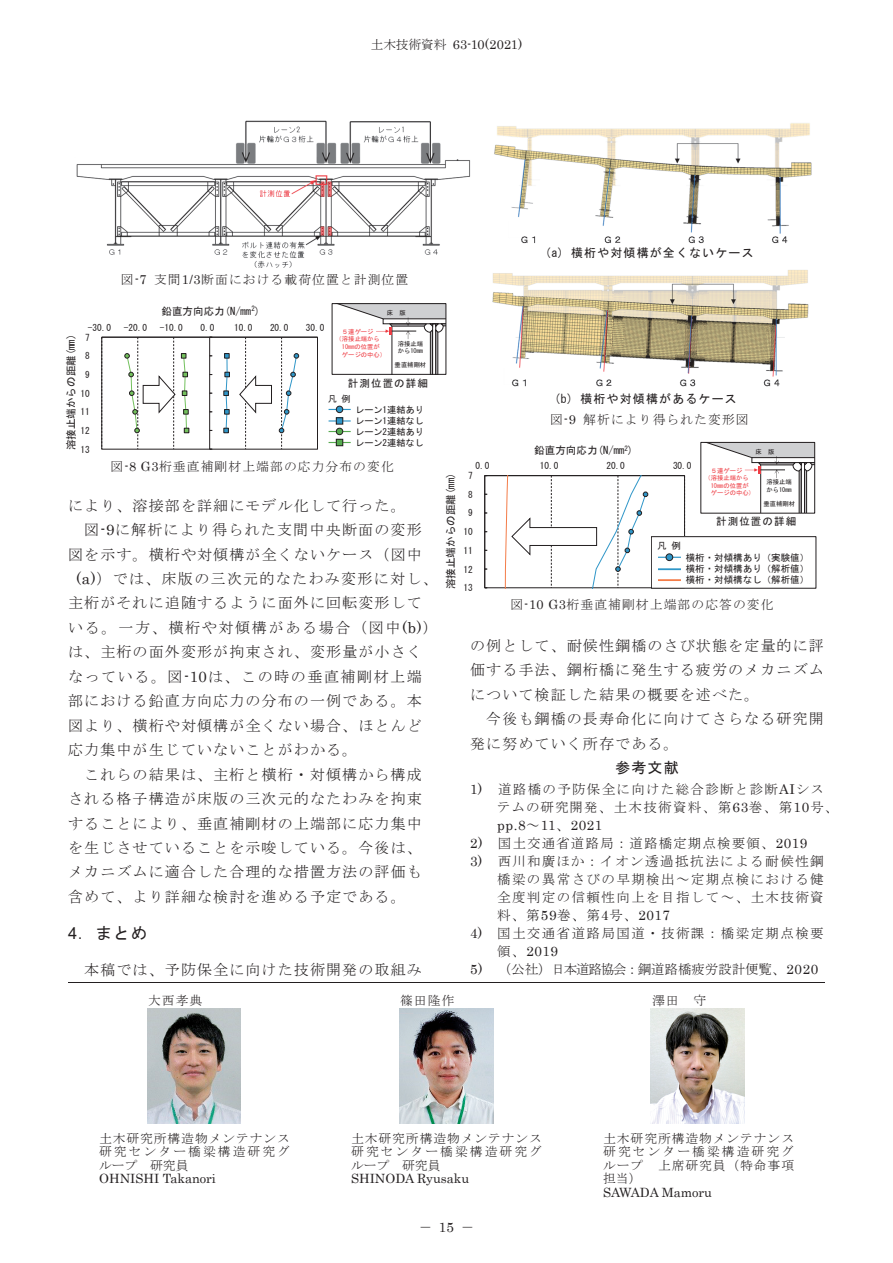
<style>
.page{position:relative;width:893px;height:1263px;background:#fff}
.page>*{position:absolute;margin:0;border:0;box-sizing:border-box;transform-origin:0 0}
.t1{font:16.5px "MS Gothic";color:#231f20}
.t2{font:15px/24.5px "MS Mincho";letter-spacing:.07em;color:#231f20;text-align:justify}
.t3{font:15px "MS Mincho";letter-spacing:.115em;color:#231f20}
.t4{font:15px "MS Mincho";letter-spacing:.1em;color:#231f20}
.t5{font:15px "MS Gothic";color:#231f20}
.t6{font:13.5px/18px "MS Mincho";letter-spacing:.1em;color:#231f20}
.t7{font:13.5px "MS Mincho";letter-spacing:-.005em;color:#231f20}
.t8{font:13.5px "MS Mincho";letter-spacing:.08em;color:#231f20}
.t9{font:13.5px "Century";letter-spacing:.04em;color:#231f20}
.t10{font:12.75px/13.5px "MS Mincho";letter-spacing:.085em;color:#231f20;text-align:justify}
.t11{font:12.75px "Century";color:#231f20}
.t12{font:12px "MS Gothic";letter-spacing:.1em;color:#231f20}
.t13{font:10.65px "MS Gothic";letter-spacing:.005em;color:#231f20}
.t14{font:10.5px "MS Gothic";letter-spacing:.005em;color:#231f20}
.t15{font:10.5px "MS Gothic";letter-spacing:.105em;color:#231f20}
.t16{font:9.45px/11.4px "MS Gothic";letter-spacing:.005em;color:#231f20;text-align:justify}
.t17{font:9.3px/18.6px "MS Gothic";color:#231f20;text-align:center}
.t18{font:9.15px/10.9px "MS Gothic";color:#231f20;text-align:justify}
.t19{font:6.3px "MS Gothic";letter-spacing:-.005em;color:#ee3d44}
.t20{font:6.3px/7.5px "MS Gothic";letter-spacing:-.005em;color:#231f20}
.s1{font-family:"MS Mincho"}
.s2{font-family:"Century"}
.s3{font-family:"Arial"}
</style>
<div class="page">
<hr style="left:69px;top:982px;width:504px;height:1px;background:#231f20">
<hr style="left:573px;top:982px;width:252px;height:1px;background:#231f20">
<img style="left:76px;top:121px;width:395px;height:147px">
<div style="left:101px;top:337px;width:217px;height:112px;border:1px solid #231f20"></div>
<hr style="left:209px;top:337px;width:1px;height:112px;background:#231f20">
<hr style="left:102px;top:337px;width:215px;height:1px;background:#231f20">
<svg style="left:279px;top:337px;width:20px;height:112px"></svg>
<svg style="left:224px;top:353px;width:6px;height:80px"></svg>
<svg style="left:125px;top:337px;width:64px;height:112px"></svg>
<svg style="left:238px;top:337px;width:34px;height:112px"></svg>
<svg style="left:340px;top:305px;width:104px;height:68px"></svg>
<div style="left:332px;top:303px;width:114px;height:72px;border:1px solid #231f20"></div>
<svg style="left:329px;top:409px;width:22px;height:1px"></svg>
<hr style="left:329px;top:420px;width:22px;height:2px;background:#2f96c8">
<svg style="left:329px;top:431px;width:22px;height:1px"></svg>
<svg style="left:329px;top:442px;width:22px;height:1px"></svg>
<div style="left:336px;top:406px;width:7px;height:7px;background:#2f96c8;border-radius:50%"></div>
<div style="left:336px;top:406px;width:7px;height:7px;border:1px solid #231f20;border-radius:50%"></div>
<div style="left:336px;top:428px;width:7px;height:7px;background:#57ab50;border-radius:50%"></div>
<div style="left:336px;top:428px;width:7px;height:7px;border:1px solid #231f20;border-radius:50%"></div>
<div style="left:336px;top:418px;width:7px;height:6px;background:#2f96c8"></div>
<div style="left:336px;top:417px;width:7px;height:7px;border:1px solid #231f20"></div>
<div style="left:336px;top:439px;width:7px;height:7px;background:#57ab50"></div>
<div style="left:336px;top:439px;width:7px;height:7px;border:1px solid #231f20"></div>
<img style="left:492px;top:270px;width:317px;height:117px">
<img style="left:494px;top:123px;width:318px;height:121px">
<img style="left:700px;top:509px;width:116px;height:5px">
<svg style="left:702px;top:444px;width:111px;height:67px"></svg>
<div style="left:700px;top:442px;width:115px;height:71px;border:1px solid #231f20"></div>
<hr style="left:484px;top:476px;width:1px;height:112px;background:#231f20">
<div style="left:651px;top:536px;width:165px;height:52px;border:1px solid #231f20"></div>
<svg style="left:485px;top:475px;width:200px;height:113px"></svg>
<hr style="left:658px;top:568px;width:23px;height:2px;background:#2f96c8">
<hr style="left:658px;top:579px;width:23px;height:2px;background:#f47c48">
<div style="left:666px;top:554px;width:7px;height:7px;background:#2f96c8;border-radius:50%"></div>
<div style="left:666px;top:553px;width:7px;height:8px;border:1px solid #231f20;border-radius:50%"></div>
<img style="left:147px;top:1009px;width:93px;height:114px">
<img style="left:400px;top:1009px;width:93px;height:114px">
<img style="left:651px;top:1009px;width:93px;height:114px">
<p class="t11" style="left:371px;top:34px;width:153px"><span class="s1">土木技術資料</span> 63-10(2021)</p>
<p class="t10" style="left:369px;top:38px;width:40px">土木技</p>
<p class="t11" style="left:449px;top:35px;width:29px">63<span class="s1">-</span>1</p>
<p class="t10" style="left:121px;top:273px;width:289px">図<span class="s2">-7</span> 支間<span class="s2">1/3</span>断面における載荷位置と計測位置</p>
<p class="t14" style="left:161px;top:306px;width:100px">鉛直方向応力(N/mm<sup>2</sup>)</p>
<p class="t20" style="left:387px;top:309px;width:21px">床 版</p>
<p class="t12" style="left:545px;top:247px;width:210px">(a) 横桁や対傾構が全くないケース</p>
<p class="t17" style="left:88px;top:318px;width:25px">-30.0</p>
<p class="t17" style="left:124px;top:318px;width:25px">-20.0</p>
<p class="t17" style="left:160px;top:318px;width:25px">-10.0</p>
<p class="t17" style="left:200px;top:318px;width:15px">0.0</p>
<p class="t17" style="left:234px;top:318px;width:20px">10.0</p>
<p class="t17" style="left:270px;top:318px;width:20px">20.0</p>
<p class="t17" style="left:306px;top:318px;width:20px">30.0</p>
<p class="t19" style="left:342px;top:328px;width:33px">５連ゲージ</p>
<p class="t19" style="left:336px;top:336px;width:46px">（溶接止端から</p>
<p class="t19" style="left:342px;top:344px;width:39px">10mmの位置が</p>
<p class="t19" style="left:342px;top:351px;width:46px">ゲージの中心）</p>
<p class="t17" style="left:81px;top:328px;width:11px">7<br>8<br>9<br>10<br>11<br>12<br>13</p>
<p class="t14" style="left:66px;top:450px;width:118px;rotate:-90deg">溶接止端からの距離(mm)</p>
<p class="t20" style="left:398px;top:339px;width:27px">溶接止端から10mm</p>
<p class="t20" style="left:395px;top:361px;width:33px">垂直補剛材</p>
<p class="t15" style="left:348px;top:378px;width:82px">計測位置の詳細</p>
<p class="t12" style="left:554px;top:393px;width:184px">(b) 横桁や対傾構があるケース</p>
<p class="t18" style="left:328px;top:393px;width:24px">凡例</p>
<p class="t18" style="left:355px;top:404px;width:70px">レーン1連結ありレーン1連結なしレーン2連結ありレーン2連結なし</p>
<p class="t10" style="left:550px;top:413px;width:200px">図<span class="s2">-9</span> 解析により得られた変形図</p>
<p class="t13" style="left:534px;top:444px;width:101px">鉛直方向応力(N/mm<sup>2</sup>)</p>
<p class="t20" style="left:756px;top:448px;width:20px">床 版</p>
<p class="t10" style="left:111px;top:459px;width:285px">図<span class="s2">-8 G3</span>桁垂直補剛材上端部の応力分布の変化</p>
<p class="t2" style="left:68px;top:493px;width:339px">により、溶接部を詳細にモデル化して行った。</p>
<p class="t2" style="left:84px;top:517px;width:339px">図<span class="s2">-9</span>に解析により得られた支間中央断面の変形</p>
<p class="t2" style="left:68px;top:542px;width:355px">図を示す。横桁や対傾構が全くないケース（図中</p>
<p class="t2" style="left:76px;top:566px;width:363px"><span class="s2">(a)</span>）では、床版の三次元的なたわみ変形に対し、</p>
<p class="t2" style="left:68px;top:591px;width:355px">主桁がそれに追随するように面外に回転変形して</p>
<p class="t3" style="left:68px;top:620px;width:371px">いる。一方、横桁や対傾構がある場合（図中<span class="s2">(b)</span>）</p>
<p class="t2" style="left:68px;top:640px;width:355px">は、主桁の面外変形が拘束され、変形量が小さく</p>
<p class="t4" style="left:68px;top:669px;width:355px">なっている。図<span class="s2">-10</span>は、この時の垂直補剛材上端</p>
<p class="t2" style="left:68px;top:689px;width:355px">部における鉛直方向応力の分布の一例である。本</p>
<p class="t2" style="left:68px;top:713px;width:355px">図より、横桁や対傾構が全くない場合、ほとんど</p>
<p class="t2" style="left:68px;top:737px;width:291px">応力集中が生じていないことがわかる。</p>
<p class="t2" style="left:84px;top:762px;width:339px">これらの結果は、主桁と横桁・対傾構から構成</p>
<p class="t2" style="left:68px;top:786px;width:355px">される格子構造が床版の三次元的なたわみを拘束</p>
<p class="t2" style="left:68px;top:811px;width:355px">することにより、垂直補剛材の上端部に応力集中</p>
<p class="t2" style="left:68px;top:835px;width:355px">を生じさせていることを示唆している。今後は、</p>
<p class="t2" style="left:68px;top:860px;width:355px">メカニズムに適合した合理的な措置方法の評価も</p>
<p class="t2" style="left:68px;top:884px;width:339px">含めて、より詳細な検討を進める予定である。</p>
<p class="t1" style="left:68px;top:925px;width:81px"><span class="s3">4</span>．まとめ</p>
<p class="t2" style="left:84px;top:957px;width:339px">本稿では、予防保全に向けた技術開発の取組み</p>
<p class="t13" style="left:445px;top:589px;width:118px;rotate:-90deg">溶接止端からの距離(mm)</p>
<p class="t17" style="left:475px;top:456px;width:16px">0.0</p>
<p class="t17" style="left:540px;top:456px;width:20px">10.0</p>
<p class="t17" style="left:606px;top:456px;width:20px">20.0</p>
<p class="t17" style="left:673px;top:456px;width:20px">30.0</p>
<p class="t19" style="left:711px;top:467px;width:33px">５連ゲージ</p>
<p class="t19" style="left:704px;top:475px;width:46px">（溶接止端から</p>
<p class="t19" style="left:711px;top:482px;width:39px">10mmの位置が</p>
<p class="t19" style="left:711px;top:490px;width:46px">ゲージの中心）</p>
<p class="t17" style="left:463px;top:466px;width:11px">7<br>8<br>9<br>10<br>11<br>12<br>13</p>
<p class="t20" style="left:766px;top:478px;width:27px">溶接止端から10mm</p>
<p class="t20" style="left:763px;top:500px;width:33px">垂直補剛材</p>
<p class="t15" style="left:716px;top:516px;width:82px">計測位置の詳細</p>
<p class="t16" style="left:657px;top:540px;width:25px">凡例</p>
<p class="t16" style="left:686px;top:551px;width:125px">横桁・対傾構あり（実験値）横桁・対傾構あり（解析値）横桁・対傾構なし（解析値）</p>
<p class="t10" style="left:510px;top:598px;width:265px">図<span class="s2">-10 G3</span>桁垂直補剛材上端部の応答の変化</p>
<p class="t2" style="left:470px;top:633px;width:355px">の例として、耐候性鋼橋のさび状態を定量的に評価する手法、鋼桁橋に発生する疲労のメカニズムについて検証した結果の概要を述べた。</p>
<p class="t2" style="left:470px;top:706px;width:355px;text-indent:16px">今後も鋼橋の長寿命化に向けてさらなる研究開発に努めていく所存である。</p>
<p class="t5" style="left:615px;top:760px;width:65px">参考文献</p>
<p class="t6" style="left:497px;top:780px;width:343px;text-indent:-27px"><span class="s2">1)</span> 道路橋の予防保全に向けた総合診断と診断<span class="s2">AI</span>システムの研究開発、土木技術資料、第<span class="s2">63</span>巻、第<span class="s2">10</span>号、</p>
<p class="t9" style="left:497px;top:814px;width:107px">pp.8<span class="s1">～</span>11<span class="s1">、</span>2021</p>
<p class="t8" style="left:470px;top:836px;width:339px"><span class="s2">2)</span> 国土交通省道路局：道路橋定期点検要領、<span class="s2">2019</span></p>
<p class="t6" style="left:497px;top:852px;width:328px;text-align:justify;text-indent:-27px"><span class="s2">3)</span> 西川和廣ほか：イオン透過抵抗法による耐候性鋼橋梁の異常さびの早期検出～定期点検における健全度判定の信頼性向上を目指して～、土木技術資料、第<span class="s2">59</span>巻、第<span class="s2">4</span>号、<span class="s2">2017</span></p>
<p class="t6" style="left:470px;top:924px;width:355px"><span class="s2">4)</span> 国土交通省道路局国道・技術課：橋梁定期点検要</p>
<p class="t9" style="left:497px;top:940px;width:62px"><span class="s1">領、</span>2019</p>
<p class="t7" style="left:470px;top:962px;width:350px"><span class="s2">5)</span> （公社）日本道路協会：鋼道路橋疲労設計便覧、<span class="s2">2020</span></p>
<p class="t10" style="left:148px;top:994px;width:56px">大西孝典</p>
<p class="t10" style="left:400px;top:994px;width:56px">篠田隆作</p>
<p class="t10" style="left:652px;top:994px;width:56px">澤田 守</p>
<p class="t10" style="left:99px;top:1131px;width:192px">土木研究所構造物メンテナンス研究センター橋梁構造研究グループ 研究員</p>
<p class="t11" style="left:99px;top:1168px;width:118px">OHNISHI Takanori</p>
<p class="t10" style="left:351px;top:1131px;width:192px">土木研究所構造物メンテナンス研究センター橋梁構造研究グループ 研究員</p>
<p class="t11" style="left:351px;top:1168px;width:120px">SHINODA Ryusaku</p>
<p class="t6" style="left:419px;top:1218px;width:57px">－ <span class="s2">15</span> －</p>
<p class="t10" style="left:603px;top:1131px;width:192px">土木研究所構造物メンテナンス研究センター橋梁構造研究グループ 上席研究員（特命事項担当）</p>
<p class="t11" style="left:603px;top:1181px;width:110px">SAWADA Mamoru</p>
</div>
